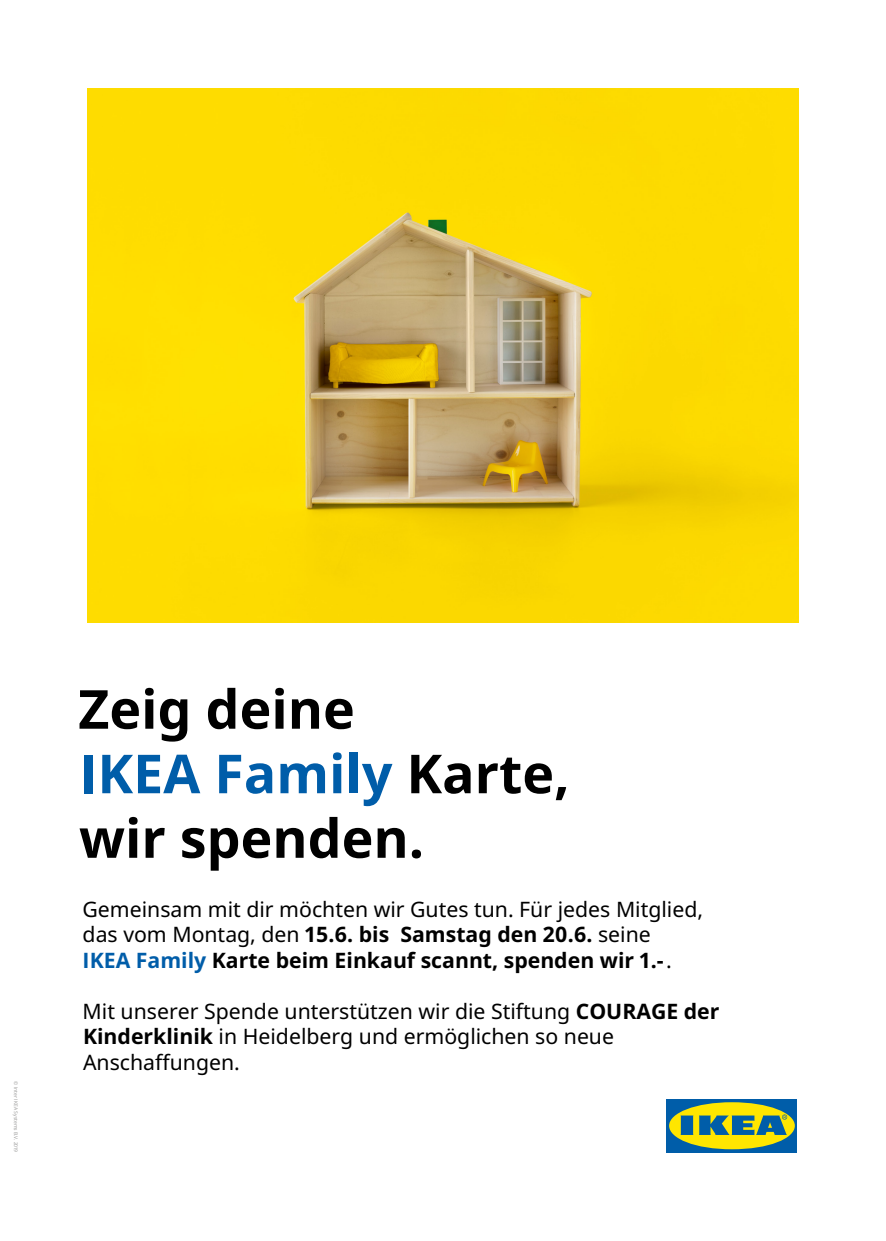
<style>
.page{position:relative;width:886px;height:1241px;background:#fff}
.page>*{position:absolute;margin:0;border:0;box-sizing:border-box;transform-origin:0 0}
.t1{font:700 53.75px/64.5px "Noto IKEA Latin";color:#000}
.t2{font:21.25px/25.5px "Noto IKEA Latin";color:#000}
.t3{font:5px "Noto IKEA Latin";color:#9d9d9c}
.s1{color:#005da9}
.s2{font-style:inherit}
.s3{font-weight:700}
.s4{font-weight:700;color:#005da9}
</style>
<div class="page">
<div style="left:666px;top:1098px;width:131px;height:54px;background:#005da9"></div>
<div style="left:669px;top:1101px;width:126px;height:48px;background:#ffe600;border-radius:50%"></div>
<svg style="left:680px;top:1115px;width:13px;height:19px"></svg>
<svg style="left:699px;top:1114px;width:88px;height:20px"></svg>
<img style="left:87px;top:89px;width:711px;height:533px">
<p class="t3" style="left:19px;top:1081px;width:72px;rotate:90deg">© Inter IKEA Systems B.V. 2019</p>
<h1 class="t1" style="left:78px;top:675px;width:493px">Zeig deine<br><span class="s1">IKEA Family</span> Karte, wir spenden.</h1>
<p class="t2" style="left:82px;top:895px;width:622px">Gemeinsam mit dir möchten wir Gutes tun. Für jedes Mitglied, das <span class="s2">vom Montag</span>, den <span class="s3">15</span><span class="s3">.6.</span> <span class="s3">bis</span> <span class="s3">Samstag den 20</span><span class="s3">.6.</span> seine<br><span class="s4">IKEA Family</span> <span class="s3">Karte beim Einkauf scannt, spenden wir 1.-</span>.</p>
<p class="t2" style="left:83px;top:997px;width:638px">Mit unserer Spende unterstützen wir die Stiftung <span class="s3">COURAGE</span> <span class="s3">der<br>Kinderklinik</span> <span class="s2">in Heidelberg und ermöglichen so</span> neue<br><span class="s2">Anschaffung</span>en.</p>
</div>
